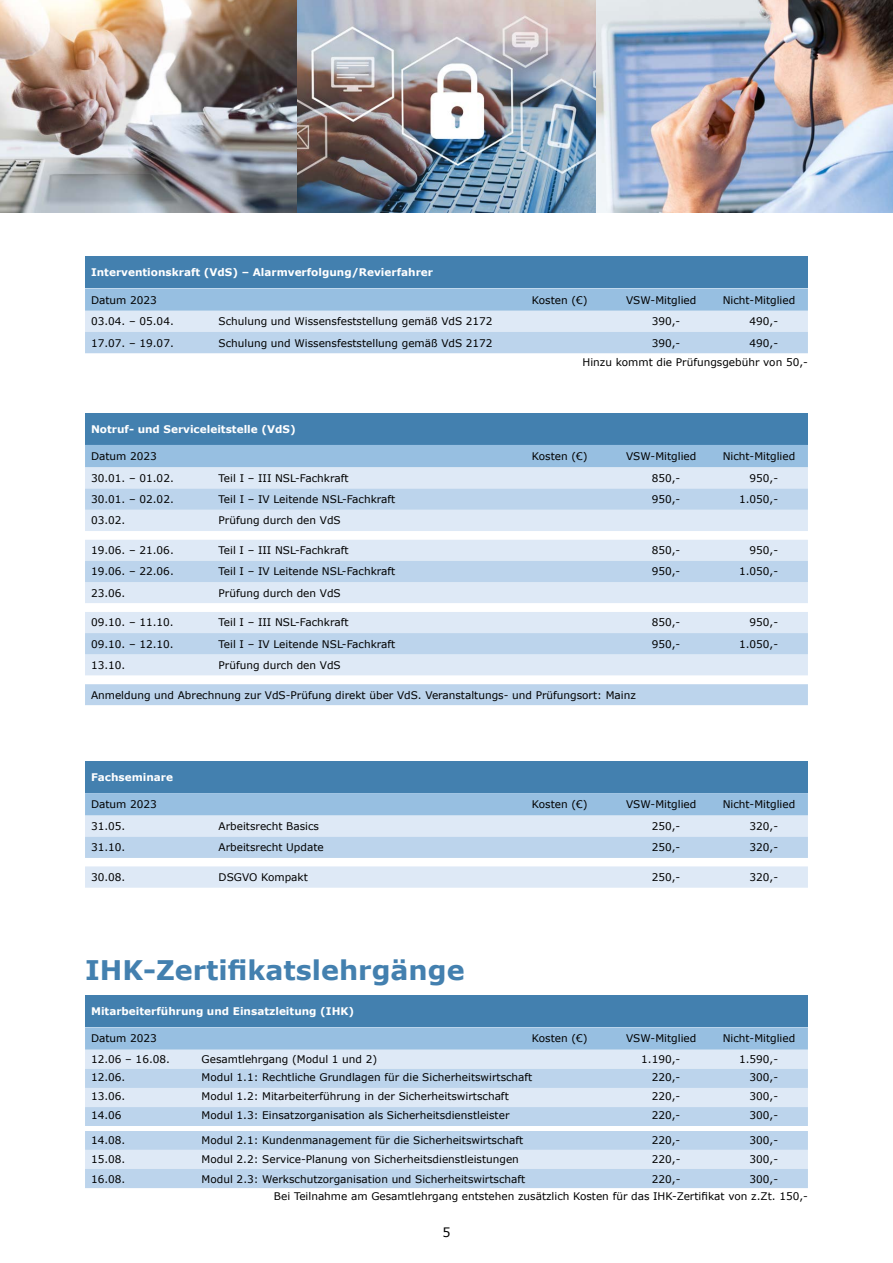
<style>
.page{position:relative;width:893px;height:1263px;background:#fff}
.page>*{position:absolute;margin:0;border:0;box-sizing:border-box;transform-origin:0 0}
.t1{font:700 27px "Verdana";color:#4380af}
.t2{font:12.75px "Verdana";color:#000}
.t3{font:10.5px/18.9px "Verdana";color:#000}
.t4{font:700 10.5px "Verdana";color:#fff}
</style>
<div class="page">
<img style="left:0;top:0;width:893px;height:213px">
<div style="left:85px;top:256px;width:723px;height:32px;background:#4380af"></div>
<svg style="left:85px;top:288px;width:723px;height:65px;background:#bad4eb"></svg>
<div style="left:85px;top:467px;width:723px;height:21px;background:#dee9f6"></div>
<svg style="left:85px;top:488px;width:723px;height:43px;background:#cddef1"></svg>
<svg style="left:85px;top:540px;width:723px;height:166px;background:#d4e3f3"></svg>
<div style="left:85px;top:413px;width:723px;height:32px;background:#4380af"></div>
<div style="left:85px;top:445px;width:723px;height:22px;background:#97bfe1"></div>
<svg style="left:85px;top:815px;width:723px;height:73px;fill:#dee9f6"></svg>
<div style="left:85px;top:837px;width:723px;height:21px;background:#bcd4ec"></div>
<div style="left:85px;top:761px;width:723px;height:32px;background:#4380af"></div>
<div style="left:85px;top:793px;width:723px;height:22px;background:#97bfe1"></div>
<div style="left:85px;top:1050px;width:723px;height:19px;background:#dee9f6"></div>
<svg style="left:85px;top:1069px;width:723px;height:119px;background:#c7dbef"></svg>
<div style="left:85px;top:1126px;width:723px;height:5px;background:#fff"></div>
<div style="left:85px;top:995px;width:723px;height:32px;background:#4380af"></div>
<div style="left:85px;top:1027px;width:723px;height:22px;background:#97bfe1"></div>
<p class="t4" style="left:91px;top:266px;width:344px">Interventionskraft (VdS) – Alarmverfolgung/Revierfahrer</p>
<p class="t3" style="left:91px;top:290px;width:67px">Datum 2023</p>
<p class="t3" style="left:532px;top:290px;width:57px">Kosten (€)</p>
<p class="t3" style="left:626px;top:290px;width:72px">VSW-Mitglied</p>
<p class="t3" style="left:723px;top:290px;width:74px">Nicht-Mitglied</p>
<p class="t3" style="left:91px;top:312px;width:84px">03.04. – 05.04.</p>
<p class="t3" style="left:219px;top:312px;width:276px">Schulung und Wissensfeststellung gemäß VdS 2172</p>
<p class="t3" style="left:652px;top:312px;width:30px">390,-</p>
<p class="t3" style="left:749px;top:312px;width:30px">490,-</p>
<p class="t3" style="left:91px;top:333px;width:84px">17.07. – 19.07.</p>
<p class="t3" style="left:219px;top:333px;width:276px">Schulung und Wissensfeststellung gemäß VdS 2172</p>
<p class="t3" style="left:652px;top:333px;width:30px">390,-</p>
<p class="t3" style="left:582px;top:333px;width:227px;text-indent:167px">490,-<br>Hinzu kommt die Prüfungsgebühr von 50,-</p>
<p class="t4" style="left:91px;top:422px;width:206px">Notruf- und Serviceleitstelle (VdS)</p>
<p class="t3" style="left:91px;top:447px;width:67px">Datum 2023</p>
<p class="t3" style="left:532px;top:447px;width:57px">Kosten (€)</p>
<p class="t3" style="left:626px;top:447px;width:72px">VSW-Mitglied</p>
<p class="t3" style="left:723px;top:447px;width:74px">Nicht-Mitglied</p>
<p class="t3" style="left:91px;top:468px;width:84px">30.01. – 01.02.</p>
<p class="t3" style="left:219px;top:468px;width:131px">Teil I – III NSL-Fachkraft</p>
<p class="t3" style="left:652px;top:468px;width:30px">850,-</p>
<p class="t3" style="left:749px;top:468px;width:30px">950,-</p>
<p class="t3" style="left:91px;top:490px;width:84px">30.01. – 02.02.</p>
<p class="t3" style="left:219px;top:490px;width:178px">Teil I – IV Leitende NSL-Fachkraft</p>
<p class="t3" style="left:652px;top:490px;width:30px">950,-</p>
<p class="t3" style="left:739px;top:490px;width:41px">1.050,-</p>
<p class="t3" style="left:91px;top:511px;width:36px">03.02.</p>
<p class="t3" style="left:219px;top:511px;width:124px">Prüfung durch den VdS</p>
<p class="t3" style="left:91px;top:541px;width:84px">19.06. – 21.06.</p>
<p class="t3" style="left:219px;top:541px;width:131px">Teil I – III NSL-Fachkraft</p>
<p class="t3" style="left:652px;top:541px;width:30px">850,-</p>
<p class="t3" style="left:749px;top:541px;width:30px">950,-</p>
<p class="t3" style="left:91px;top:562px;width:84px">19.06. – 22.06.</p>
<p class="t3" style="left:219px;top:562px;width:178px">Teil I – IV Leitende NSL-Fachkraft</p>
<p class="t3" style="left:652px;top:562px;width:30px">950,-</p>
<p class="t3" style="left:739px;top:562px;width:41px">1.050,-</p>
<p class="t3" style="left:91px;top:583px;width:36px">23.06.</p>
<p class="t3" style="left:219px;top:583px;width:124px">Prüfung durch den VdS</p>
<p class="t3" style="left:91px;top:613px;width:84px">09.10. – 11.10.</p>
<p class="t3" style="left:219px;top:613px;width:131px">Teil I – III NSL-Fachkraft</p>
<p class="t3" style="left:652px;top:613px;width:30px">850,-</p>
<p class="t3" style="left:749px;top:613px;width:30px">950,-</p>
<p class="t3" style="left:91px;top:634px;width:84px">09.10. – 12.10.</p>
<p class="t3" style="left:219px;top:634px;width:178px">Teil I – IV Leitende NSL-Fachkraft</p>
<p class="t3" style="left:652px;top:634px;width:30px">950,-</p>
<p class="t3" style="left:739px;top:634px;width:41px">1.050,-</p>
<p class="t3" style="left:91px;top:656px;width:36px">13.10.</p>
<p class="t3" style="left:219px;top:656px;width:124px">Prüfung durch den VdS</p>
<p class="t3" style="left:91px;top:685px;width:546px">Anmeldung und Abrechnung zur VdS-Prüfung direkt über VdS. Veranstaltungs- und Prüfungsort: Mainz</p>
<p class="t4" style="left:91px;top:770px;width:84px">Fachseminare</p>
<p class="t3" style="left:91px;top:795px;width:67px">Datum 2023</p>
<p class="t3" style="left:532px;top:795px;width:57px">Kosten (€)</p>
<p class="t3" style="left:626px;top:795px;width:72px">VSW-Mitglied</p>
<p class="t3" style="left:723px;top:795px;width:74px">Nicht-Mitglied</p>
<p class="t3" style="left:91px;top:817px;width:36px">31.05.</p>
<p class="t3" style="left:219px;top:817px;width:102px">Arbeitsrecht Basics</p>
<p class="t3" style="left:652px;top:817px;width:30px">250,-</p>
<p class="t3" style="left:749px;top:817px;width:30px">320,-</p>
<p class="t3" style="left:91px;top:838px;width:36px">31.10.</p>
<p class="t3" style="left:219px;top:838px;width:107px">Arbeitsrecht Update</p>
<p class="t3" style="left:652px;top:838px;width:30px">250,-</p>
<p class="t3" style="left:749px;top:838px;width:30px">320,-</p>
<p class="t3" style="left:91px;top:868px;width:36px">30.08.</p>
<p class="t3" style="left:219px;top:868px;width:91px">DSGVO Kompakt</p>
<p class="t3" style="left:652px;top:868px;width:30px">250,-</p>
<p class="t3" style="left:749px;top:868px;width:30px">320,-</p>
<h1 class="t1" style="left:85px;top:952px;width:381px">IHK-Zertifikatslehrgänge</h1>
<p class="t4" style="left:91px;top:1005px;width:265px">Mitarbeiterführung und Einsatzleitung (IHK)</p>
<p class="t3" style="left:91px;top:1029px;width:67px">Datum 2023</p>
<p class="t3" style="left:532px;top:1029px;width:57px">Kosten (€)</p>
<p class="t3" style="left:626px;top:1029px;width:72px">VSW-Mitglied</p>
<p class="t3" style="left:723px;top:1029px;width:74px">Nicht-Mitglied</p>
<p class="t3" style="left:91px;top:1050px;width:80px">12.06 – 16.08.</p>
<p class="t3" style="left:202px;top:1050px;width:177px">Gesamtlehrgang (Modul 1 und 2)</p>
<p class="t3" style="left:641px;top:1050px;width:41px">1.190,-</p>
<p class="t3" style="left:739px;top:1050px;width:41px">1.590,-</p>
<p class="t3" style="left:91px;top:1068px;width:36px">12.06.</p>
<p class="t3" style="left:202px;top:1068px;width:332px">Modul 1.1: Rechtliche Grundlagen für die Sicherheitswirtschaft</p>
<p class="t3" style="left:652px;top:1068px;width:30px">220,-</p>
<p class="t3" style="left:750px;top:1068px;width:30px">300,-</p>
<p class="t3" style="left:91px;top:1087px;width:36px">13.06.</p>
<p class="t3" style="left:202px;top:1087px;width:309px">Modul 1.2: Mitarbeiterführung in der Sicherheitswirtschaft</p>
<p class="t3" style="left:652px;top:1087px;width:30px">220,-</p>
<p class="t3" style="left:750px;top:1087px;width:30px">300,-</p>
<p class="t3" style="left:91px;top:1106px;width:32px">14.06</p>
<p class="t3" style="left:202px;top:1106px;width:309px">Modul 1.3: Einsatzorganisation als Sicherheitsdienstleister</p>
<p class="t3" style="left:652px;top:1106px;width:30px">220,-</p>
<p class="t3" style="left:750px;top:1106px;width:30px">300,-</p>
<p class="t3" style="left:91px;top:1131px;width:36px">14.08.</p>
<p class="t3" style="left:202px;top:1131px;width:323px">Modul 2.1: Kundenmanagement für die Sicherheitswirtschaft</p>
<p class="t3" style="left:652px;top:1131px;width:30px">220,-</p>
<p class="t3" style="left:750px;top:1131px;width:30px">300,-</p>
<p class="t3" style="left:91px;top:1150px;width:36px">15.08.</p>
<p class="t3" style="left:202px;top:1150px;width:319px">Modul 2.2: Service-Planung von Sicherheitsdienstleistungen</p>
<p class="t3" style="left:652px;top:1150px;width:30px">220,-</p>
<p class="t3" style="left:750px;top:1150px;width:30px">300,-</p>
<p class="t3" style="left:91px;top:1169px;width:36px">16.08.</p>
<p class="t3" style="left:202px;top:1169px;width:325px">Modul 2.3: Werkschutzorganisation und Sicherheitswirtschaft</p>
<p class="t3" style="left:652px;top:1169px;width:30px">220,-</p>
<p class="t3" style="left:274px;top:1170px;width:535px;line-height:17.9px;text-indent:476px">300,-<br>Bei Teilnahme am Gesamtlehrgang entstehen zusätzlich Kosten für das IHK-Zertifikat von z.Zt. 150,-</p>
<p class="t2" style="left:442px;top:1223px;width:10px">5</p>
</div>
